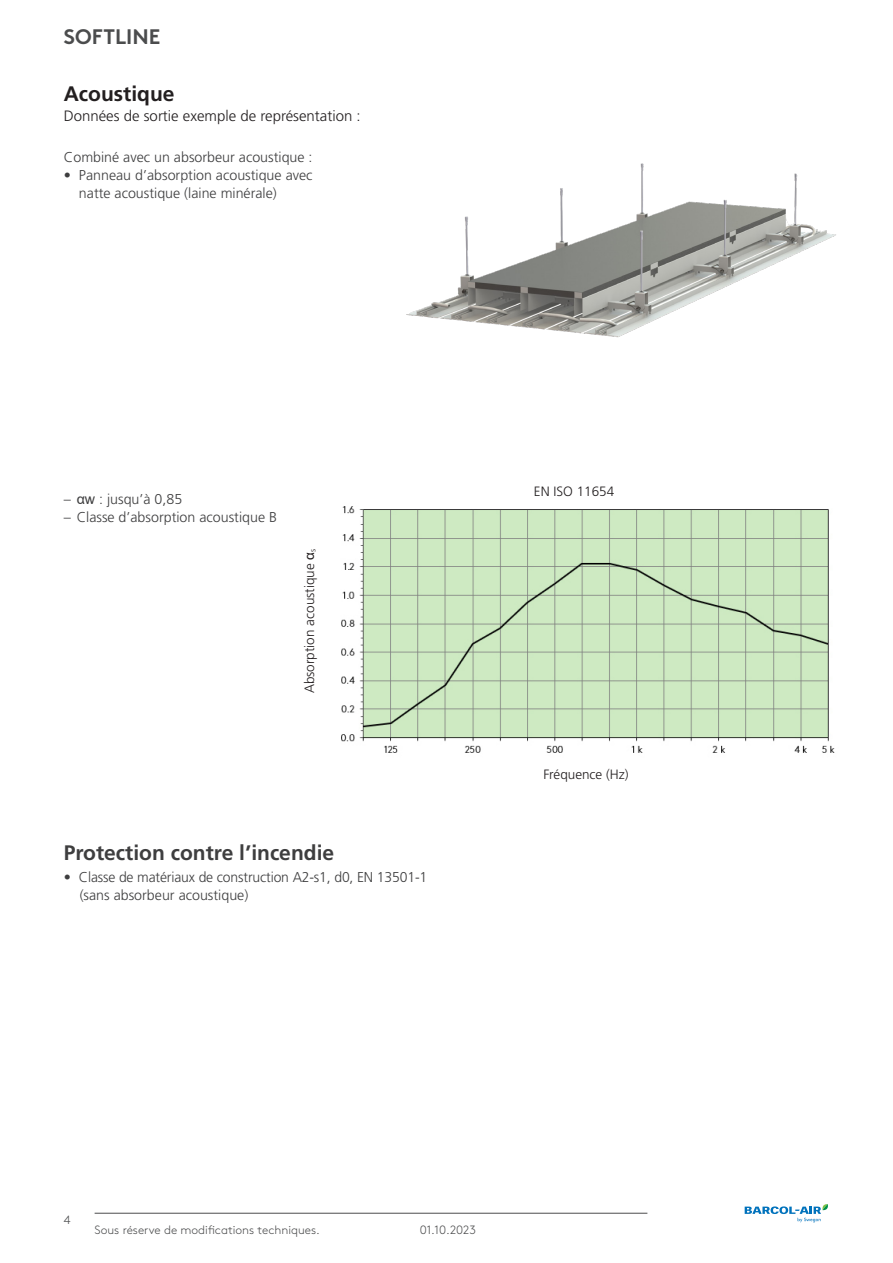
<style>
.page{position:relative;width:893px;height:1263px;background:#fff}
.page>*{position:absolute;margin:0;border:0;box-sizing:border-box;transform-origin:0 0}
.t1{font:700 21px "Frutiger LT Pro";color:#3e3e3f}
.t2{font:700 21px "Frutiger LT Pro";color:#231f20}
.t3{font:700 21px "Swegon Brown";color:#4b4c4d}
.t4{font:300 15px "Frutiger LT Pro";color:#231f20}
.t5{font:300 14.25px/18px "Frutiger LT Pro";color:#3e3e3f}
.t6{font:300 13.5px "Frutiger LT Pro";color:#231f20}
.t7{font:300 12px "Swegon Brown";color:#4b4c4d}
.s1{font-family:"Arial";font-weight:400}
</style>
<div class="page">
<hr style="left:95px;top:1213px;width:552px;height:1px;background:#4b4c4d">
<svg style="left:745px;top:1204px;width:83px;height:18px"></svg>
<img style="left:341px;top:506px;width:494px;height:247px">
<img style="left:406px;top:163px;width:430px;height:175px">
<h1 class="t3" style="left:64px;top:20px;width:98px">SOFTLINE</h1>
<h1 class="t2" style="left:64px;top:81px;width:112px">Acoustique</h1>
<p class="t4" style="left:64px;top:107px;width:299px">Données de sortie exemple de représentation :</p>
<p class="t5" style="left:64px;top:148px;width:250px">Combiné avec un absorbeur acoustique :</p>
<p class="t5" style="left:79px;top:166px;width:235px;text-indent:-15px">• Panneau d’absorption acoustique avec natte acoustique (laine minérale)</p>
<p class="t5" style="left:64px;top:490px;width:120px">– <span class="s1">αw</span> : jusqu’à 0,85</p>
<p class="t5" style="left:64px;top:508px;width:215px">– Classe d’absorption acoustique B</p>
<p class="t6" style="left:301px;top:693px;width:146px;rotate:-90deg">Absorption acoustique <span class="s1">α</span><sub>s</sub></p>
<h1 class="t1" style="left:64px;top:840px;width:272px">Protection contre l’incendie</h1>
<p class="t5" style="left:80px;top:868px;width:349px;text-indent:-16px">• Classe de matériaux de construction A2-s1, d0, EN 13501-1 (sans absorbeur acoustique)</p>
<p class="t6" style="left:534px;top:484px;width:82px">EN ISO 11654</p>
<p class="t6" style="left:543px;top:767px;width:87px">Fréquence (Hz)</p>
<p class="t7" style="left:64px;top:1211px;width:8px">4</p>
<p class="t7" style="left:95px;top:1221px;width:227px">Sous réserve de modifications techniques.</p>
<p class="t7" style="left:420px;top:1221px;width:58px">01.10.2023</p>
</div>
